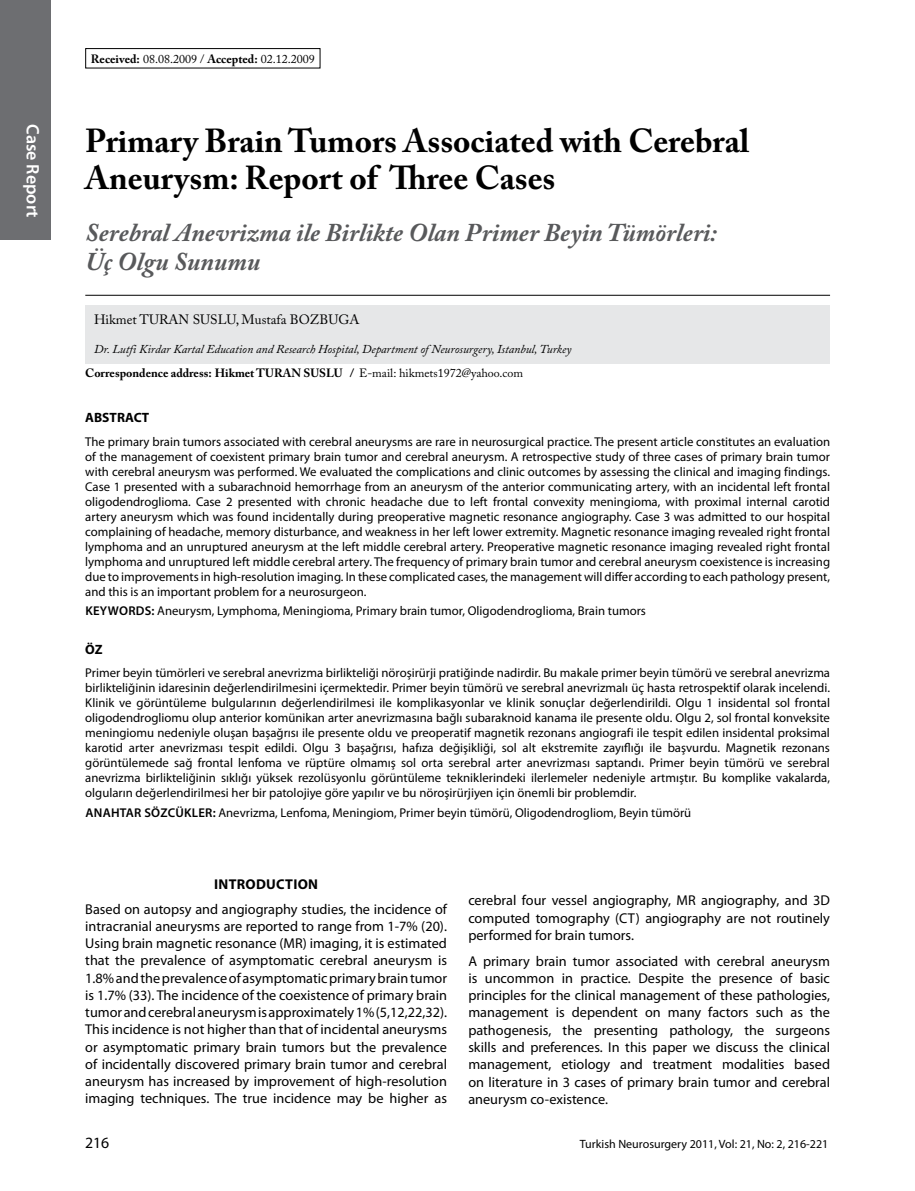
<style>
.page{position:relative;width:915px;height:1191px;background:#fff}
.page>*{position:absolute;margin:0;border:0;box-sizing:border-box;transform-origin:0 0}
.t1{font:700 33px/37.5px "Adobe Caslon Pro";color:#000}
.t2{font:italic 700 25.5px/28.5px "Adobe Caslon Pro";color:#58595b}
.t3{font:600 18px "Myriad Pro";color:#fff}
.t4{font:15.75px "Myriad Pro";color:#000}
.t5{font:14.25px/17.2px "Myriad Pro";color:#000;text-align:justify}
.t6{font:700 14.25px "Myriad Pro";letter-spacing:.02em;color:#000}
.t7{font:13.5px "Adobe Caslon Pro";color:#000}
.t8{font:700 13.5px "Myriad Pro";color:#000}
.t9{font:12.75px/15px "Myriad Pro";color:#000;text-align:justify}
.t10{font:italic 12px/24.8px "Adobe Caslon Pro";color:#000}
.t11{font:12px "Myriad Pro";color:#000}
.t12{font:12px "Adobe Caslon Pro";color:#000}
.s1{font-weight:700}
.s2{font-weight:700;font-style:normal}
.s3{font-style:normal}
.s4{font-weight:600}
</style>
<div class="page">
<div style="left:0;top:0;width:51px;height:240px;background:#6d6e71"></div>
<div style="left:85px;top:48px;width:235px;height:20px;border:1px solid #000"></div>
<div style="left:85px;top:305px;width:744px;height:59px;background:#e6e7e8"></div>
<hr style="left:85px;top:295px;width:744px;height:1px;background:#000">
<h3 class="t3" style="left:44px;top:124px;width:95px;rotate:90deg">CASE REPORT</h3>
<p class="t12" style="left:91px;top:52px;width:226px"><span class="s1">Received:</span> 08.08.2009 / <span class="s1">Accepted:</span> 02.12.2009</p>
<h1 class="t1" style="left:85px;top:122px;width:665px">Primary Brain Tumors Associated with Cerebral<br>Aneurysm: Report of Three Cases</h1>
<h2 class="t2" style="left:85px;top:218px;width:633px">Serebral Anevrizma ile Birlikte Olan Primer Beyin Tümörleri:<br>Üç Olgu Sunumu</h2>
<p class="t7" style="left:94px;top:311px;width:67px">Hikmet TURAN</p>
<p class="t7" style="left:193px;top:311px;width:147px">SUSLU, Mustafa BOZBUGA</p>
<p class="t10" style="left:85px;top:336px;width:487px;text-indent:9px">Dr. Lutfi Kirdar Kartal Education and Research Hospital, Department of Neurosurgery, Istanbul, Turkey<br><span class="s2">Correspondence address: Hikmet TURAN SUSLU /</span> <span class="s3">E-mail: hikmets1972@yahoo.com</span></p>
<p class="t8" style="left:85px;top:409px;width:65px">ABSTRACT</p>
<p class="t9" style="left:85px;top:434px;width:746px">The primary brain tumors associated with cerebral aneurysms are rare in neurosurgical practice. The present article constitutes an evaluation of the management of coexistent primary brain tumor and cerebral aneurysm. A retrospective study of three cases of primary brain tumor with cerebral aneurysm was performed. We evaluated the complications and clinic outcomes by assessing the clinical and imaging findings.<br>Case 1 presented with a subarachnoid hemorrhage from an aneurysm of the anterior communicating artery, with an incidental left frontal oligodendroglioma. Case 2 presented with chronic headache due to left frontal convexity meningioma, with proximal internal carotid artery aneurysm which was found incidentally during preoperative magnetic resonance angiography. Case 3 was admitted to our hospital complaining of headache, memory disturbance, and weakness in her left lower extremity. Magnetic resonance imaging revealed right frontal lymphoma and an unruptured aneurysm at the left middle cerebral artery. Preoperative magnetic resonance imaging revealed right frontal lymphoma and unruptured left middle cerebral artery. The frequency of primary brain tumor and cerebral aneurysm coexistence is increasing due to improvements in high-resolution imaging. In these complicated cases, the management will differ according to each pathology present, and this is an important problem for a neurosurgeon.</p>
<p class="t9" style="left:85px;top:603px;width:562px"><span class="s4">KEYWORDS:</span> Aneurysm, Lymphoma, Meningioma, Primary brain tumor, Oligodendroglioma, Brain tumors</p>
<p class="t8" style="left:85px;top:640px;width:19px">ÖZ</p>
<p class="t9" style="left:85px;top:665px;width:746px">Primer beyin tümörleri ve serebral anevrizma birlikteliği nöroşirürji pratiğinde nadirdir. Bu makale primer beyin tümörü ve serebral anevrizma birlikteliğinin idaresinin değerlendirilmesini içermektedir. Primer beyin tümörü ve serebral anevrizmalı üç hasta retrospektif olarak incelendi.<br>Klinik ve görüntüleme bulgularının değerlendirilmesi ile komplikasyonlar ve klinik sonuçlar değerlendirildi. Olgu 1 insidental sol frontal oligodendrogliomu olup anterior komünikan arter anevrizmasına bağlı subaraknoid kanama ile presente oldu. Olgu 2, sol frontal konveksite meningiomu nedeniyle oluşan başağrısı ile presente oldu ve preoperatif magnetik rezonans angiografi ile tespit edilen insidental proksimal karotid arter anevrizması tespit edildi. Olgu 3 başağrısı, hafıza değişikliği, sol alt ekstremite zayıflığı ile başvurdu. Magnetik rezonans görüntülemede sağ frontal lenfoma ve rüptüre olmamış sol orta serebral arter anevrizması saptandı. Primer beyin tümörü ve serebral anevrizma birlikteliğinin sıklığı yüksek rezolüsyonlu görüntüleme tekniklerindeki ilerlemeler nedeniyle artmıştır. Bu komplike vakalarda, olguların değerlendirilmesi her bir patolojiye göre yapılır ve bu nöroşirürjiyen için önemli bir problemdir.</p>
<p class="t9" style="left:85px;top:804px;width:607px"><span class="s4">ANAHTAR SÖZCÜKLER:</span> Anevrizma, Lenfoma, Meningiom, Primer beyin tümörü, Oligodendrogliom, Beyin tümörü</p>
<p class="t6" style="left:214px;top:874px;width:105px">INTRODUCTION</p>
<p class="t5" style="left:85px;top:900px;width:363px">Based on autopsy and angiography studies, the incidence of intracranial aneurysms are reported to range from 1-7% (20).<br>Using brain magnetic resonance (MR) imaging, it is estimated that the prevalence of asymptomatic cerebral aneurysm is 1.8% and the prevalence of asymptomatic primary brain tumor is 1.7% (33). The incidence of the coexistence of primary brain tumor and cerebral aneurysm is approximately 1% (5,12,22,32).<br>This incidence is not higher than that of incidental aneurysms or asymptomatic primary brain tumors but the prevalence of incidentally discovered primary brain tumor and cerebral aneurysm has increased by improvement of high-resolution imaging techniques. The true incidence may be higher as</p>
<p class="t5" style="left:468px;top:891px;width:363px">cerebral four vessel angiography, MR angiography, and 3D computed tomography (CT) angiography are not routinely performed for brain tumors.</p>
<p class="t5" style="left:468px;top:952px;width:363px">A primary brain tumor associated with cerebral aneurysm is uncommon in practice. Despite the presence of basic principles for the clinical management of these pathologies, management is dependent on many factors such as the pathogenesis, the presenting pathology, the surgeons skills and preferences. In this paper we discuss the clinical management, etiology and treatment modalities based on literature in 3 cases of primary brain tumor and cerebral aneurysm co-existence.</p>
<p class="t4" style="left:85px;top:1133px;width:26px">216</p>
<p class="t11" style="left:579px;top:1137px;width:250px">Turkish Neurosurgery 2011, Vol: 21, No: 2, 216-221</p>
</div>
